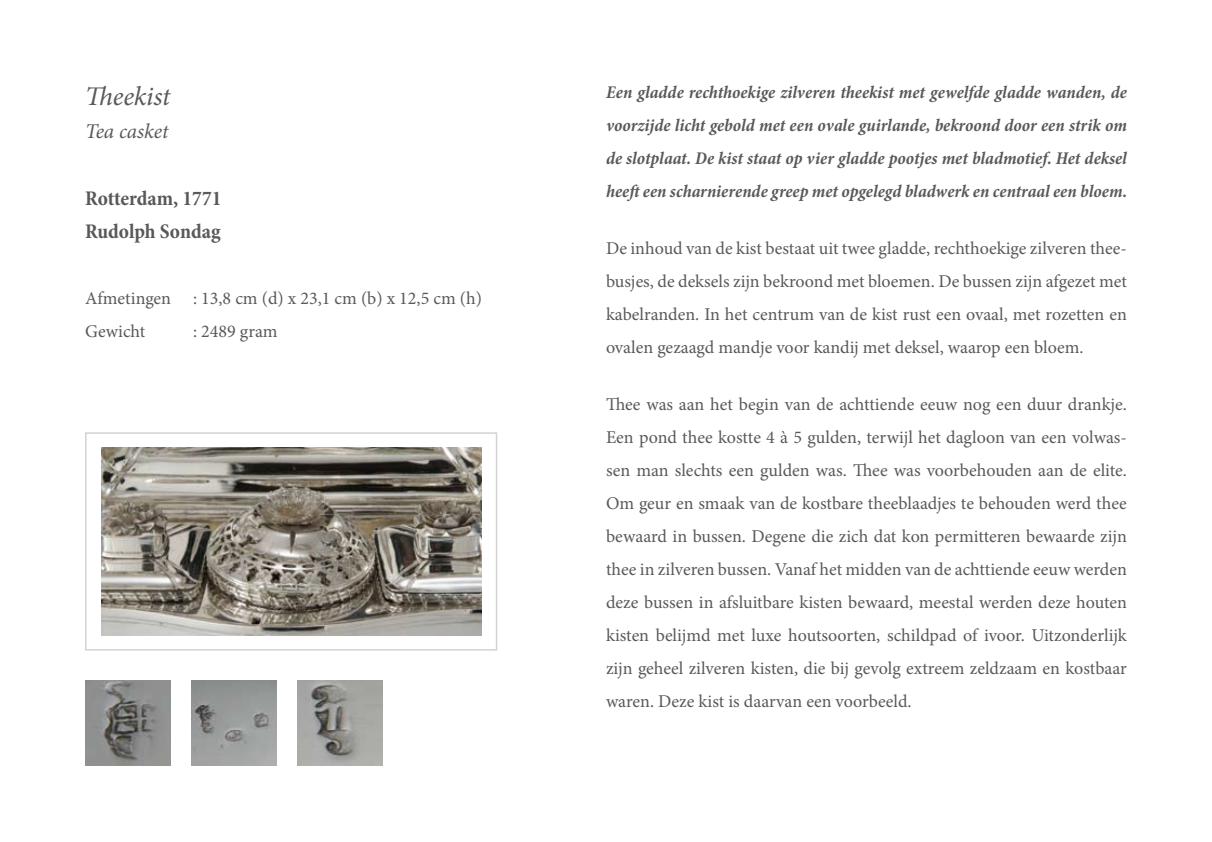
<style>
.page{position:relative;width:1212px;height:842px;background:#fff}
.page>*{position:absolute;margin:0;border:0;box-sizing:border-box;transform-origin:0 0}
.t1{font:italic 27px "Minion Pro";letter-spacing:-.01em;color:#58595b}
.t2{font:700 condensed 21px/33px "Minion Pro";letter-spacing:-.005em;color:#58595b}
.t3{font:italic 21px "Minion Pro";letter-spacing:-.005em;color:#58595b}
.t4{font:18px/33px "Minion Pro";color:#58595b;text-align:justify}
.t5{font:italic 700 condensed 18px/33px "Minion Pro";letter-spacing:.005em;color:#58595b;text-align:justify}
</style>
<div class="page">
<img style="left:298px;top:680px;width:85px;height:85px">
<img style="left:191px;top:680px;width:85px;height:85px">
<img style="left:85px;top:680px;width:85px;height:85px">
<div style="left:85px;top:432px;width:412px;height:219px;border:2px solid #d1d3d4"></div>
<img style="left:101px;top:448px;width:380px;height:187px">
<h1 class="t1" style="left:85px;top:78px;width:87px">Theekist</h1>
<p class="t3" style="left:85px;top:117px;width:85px">Tea casket</p>
<p class="t2" style="left:85px;top:181px;width:138px">Rotterdam, 1771<br>Rudolph Sondag</p>
<p class="t4" style="left:85px;top:281px;width:398px">Afmetingen : 13,8 cm (d) x 23,1 cm (b) x 12,5 cm (h)<br>Gewicht</p>
<p class="t4" style="left:193px;top:314px;width:86px">: 2489 gram</p>
<p class="t5" style="left:606px;top:76px;width:522px">Een gladde rechthoekige zilveren theekist met gewelfde gladde wanden, de voorzijde licht gebold met een ovale guirlande, bekroond door een strik om de slotplaat. De kist staat op vier gladde pootjes met bladmotief. Het deksel heeft een scharnierende greep met opgelegd bladwerk en centraal een bloem.</p>
<p class="t4" style="left:606px;top:232px;width:522px">De inhoud van de kist bestaat uit twee gladde, rechthoekige zilveren thee&shy;busjes, de deksels zijn bekroond met bloemen. De bussen zijn afgezet met kabelranden. In het centrum van de kist rust een ovaal, met rozetten en ovalen gezaagd mandje voor kandij met deksel, waarop een bloem.</p>
<p class="t4" style="left:606px;top:388px;width:522px">Thee was aan het begin van de achttiende eeuw nog een duur drankje.<br>Een pond thee kostte 4 à 5 gulden, terwijl het dagloon van een volwas&shy;sen man slechts een gulden was. Thee was voorbehouden aan de elite.<br>Om geur en smaak van de kostbare theeblaadjes te behouden werd thee bewaard in bussen. Degene die zich dat kon permitteren bewaarde zijn thee in zilveren bussen. Vanaf het midden van de achttiende eeuw werden deze bussen in afsluitbare kisten bewaard, meestal werden deze houten kisten belijmd met luxe houtsoorten, schildpad of ivoor. Uitzonderlijk zijn geheel zilveren kisten, die bij gevolg extreem zeldzaam en kostbaar waren. Deze kist is daarvan een voorbeeld.</p>
</div>
